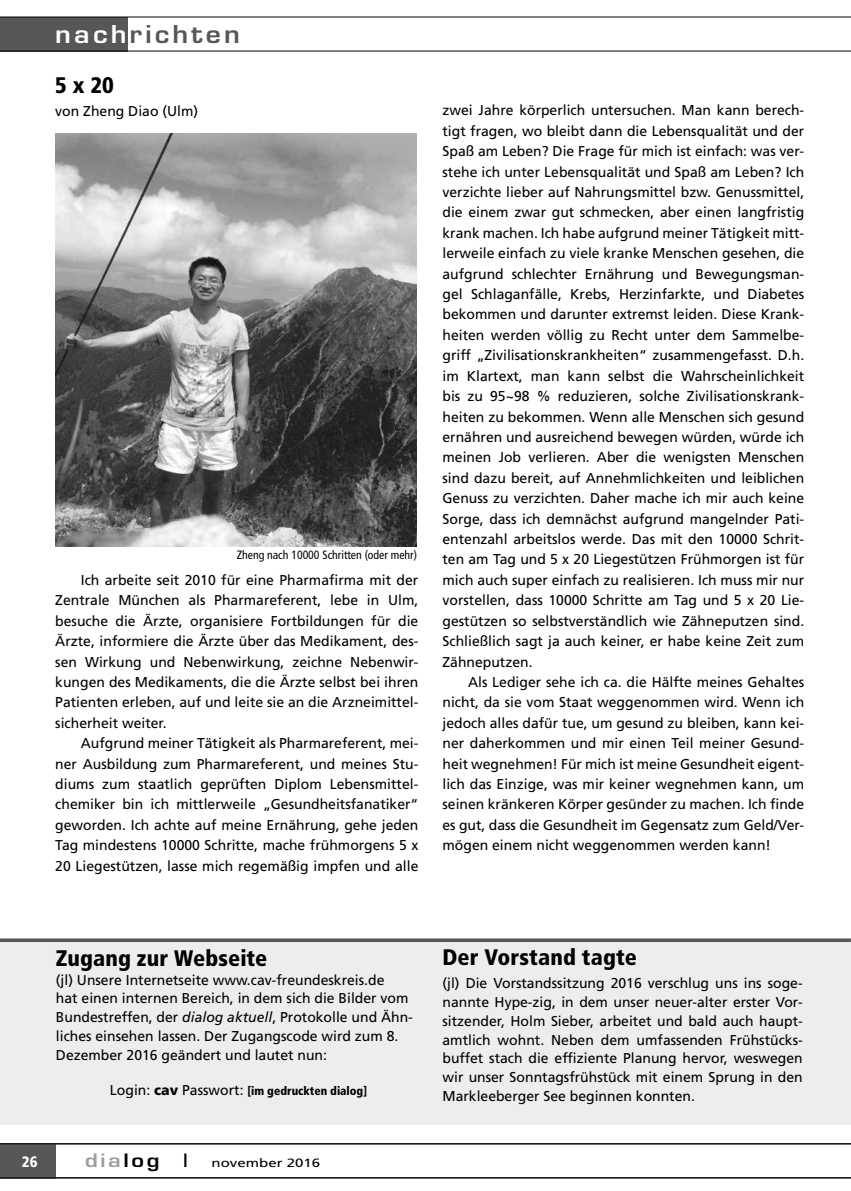
<style>
.page{position:relative;width:851px;height:1191px;background:#fff}
.page>*{position:absolute;margin:0;border:0;box-sizing:border-box;transform-origin:0 0}
.t1{font:700 24px "Euromode";letter-spacing:.12em;color:#575756;scale:1.1 1}
.t2{font:900 condensed 22.5px "Frutiger";letter-spacing:.005em;color:#000}
.t3{font:700 18px "Euromode";letter-spacing:.12em;color:#9d9d9c;scale:1.2 1}
.t4{font:700 18px "Euromode";color:#000;scale:1.2 1}
.t5{font:900 condensed 15px "Frutiger";color:#fff}
.t6{font:14.25px/20.4px "Frutiger";color:#000;text-align:justify}
.t7{font:900 condensed 12px "Frutiger";color:#000}
.t8{font:condensed 12px "Frutiger";color:#000}
.t9{font:12px "Frutiger";color:#000;scale:1.25 1}
.s1{color:#fff}
.s2{font-style:italic}
.s3{font-weight:400;font-stretch:normal;font-size:14.25px}
.s4{font-stretch:normal;font-size:14.25px}
.s5{color:#000}
</style>
<div class="page">
<div style="left:0;top:1144px;width:55px;height:34px;background:#575756"></div>
<hr style="left:0;top:1143px;width:850px;height:1px;background:#000">
<hr style="left:0;top:1177px;width:850px;height:1px;background:#000">
<div style="left:0;top:17px;width:128px;height:34px;background:#575756"></div>
<hr style="left:0;top:17px;width:850px;height:1px;background:#000">
<hr style="left:0;top:51px;width:850px;height:1px;background:#000">
<div style="left:0;top:938px;width:850px;height:5px;background:#575756"></div>
<div style="left:0;top:942px;width:850px;height:182px;background:#ededed"></div>
<img style="left:55px;top:134px;width:362px;height:412px">
<h1 class="t1" style="left:55px;top:19px;width:169px"><span class="s1">nach</span>richten</h1>
<h2 class="t2" style="left:55px;top:72px;width:60px">5 x 20</h2>
<p class="t6" style="left:55px;top:101px;width:144px">von Zheng Diao (Ulm)</p>
<p class="t8" style="left:237px;top:548px;width:182px">Zheng nach 10000 Schritten (oder mehr)</p>
<p class="t6" style="left:55px;top:570px;width:364px;text-indent:26px">Ich arbeite seit 2010 für eine Pharmafirma mit der Zentrale München als Pharmareferent, lebe in Ulm, besuche die Ärzte, organisiere Fortbildungen für die Ärzte, informiere die Ärzte über das Medikament, des&shy;sen Wirkung und Nebenwirkung, zeichne Nebenwir&shy;kungen des Medikaments, die die Ärzte selbst bei ihren Patienten erleben, auf und leite sie an die Arzneimittel&shy;sicherheit weiter.</p>
<p class="t6" style="left:55px;top:733px;width:364px;text-indent:26px">Aufgrund meiner Tätigkeit als Pharmareferent, mei&shy;ner Ausbildung zum Pharmareferent, und meines Stu&shy;diums zum staatlich geprüften Diplom Lebensmittel&shy;chemiker bin ich mittlerweile „Gesundheitsfanatiker“ geworden. Ich achte auf meine Ernährung, gehe jeden Tag mindestens 10000 Schritte, mache frühmorgens 5 x 20 Liegestützen, lasse mich regemäßig impfen und alle</p>
<p class="t6" style="left:442px;top:100px;width:363px">zwei Jahre körperlich untersuchen. Man kann berech&shy;tigt fragen, wo bleibt dann die Lebensqualität und der Spaß am Leben? Die Frage für mich ist einfach: was ver&shy;stehe ich unter Lebensqualität und Spaß am Leben? Ich verzichte lieber auf Nahrungsmittel bzw. Genussmittel, die einem zwar gut schmecken, aber einen langfristig krank machen. Ich habe aufgrund meiner Tätigkeit mitt&shy;lerweile einfach zu viele kranke Menschen gesehen, die aufgrund schlechter Ernährung und Bewegungsman&shy;gel Schlaganfälle, Krebs, Herzinfarkte, und Diabetes bekommen und darunter extremst leiden. Diese Krank&shy;heiten werden völlig zu Recht unter dem Sammelbe&shy;griff „Zivilisationskrankheiten“ zusammengefasst. D.h. im Klartext, man kann selbst die Wahrscheinlichkeit bis zu 95~98 % reduzieren, solche Zivilisationskrank&shy;heiten zu bekommen. Wenn alle Menschen sich gesund ernähren und ausreichend bewegen würden, würde ich meinen Job verlieren. Aber die wenigsten Menschen sind dazu bereit, auf Annehmlichkeiten und leiblichen Genuss zu verzichten. Daher mache ich mir auch keine Sorge, dass ich demnächst aufgrund mangelnder Pati&shy;entenzahl arbeitslos werde. Das mit den 10000 Schrit&shy;ten am Tag und 5 x 20 Liegestützen Frühmorgen ist für mich auch super einfach zu realisieren. Ich muss mir nur vorstellen, dass 10000 Schritte am Tag und 5 x 20 Lie&shy;gestützen so selbstverständlich wie Zähneputzen sind.<br>Schließlich sagt ja auch keiner, er habe keine Zeit zum Zähneputzen.</p>
<p class="t6" style="left:442px;top:672px;width:363px;text-indent:26px">Als Lediger sehe ich ca. die Hälfte meines Gehaltes nicht, da sie vom Staat weggenommen wird. Wenn ich jedoch alles dafür tue, um gesund zu bleiben, kann kei&shy;ner daherkommen und mir einen Teil meiner Gesund&shy;heit wegnehmen! Für mich ist meine Gesundheit eigent&shy;lich das Einzige, was mir keiner wegnehmen kann, um seinen kränkeren Körper gesünder zu machen. Ich finde es gut, dass die Gesundheit im Gegensatz zum Geld/Ver&shy;mögen einem nicht weggenommen werden kann!</p>
<h2 class="t2" style="left:56px;top:944px;width:213px">Zugang zur Webseite</h2>
<p class="t6" style="left:56px;top:970px;width:358px;line-height:18.8px;text-align:left">(jl) Unsere Internetseite www.cav-freundeskreis.de<br>hat einen internen Bereich, in dem sich die Bilder vom Bundestreffen, der <span class="s2">dialog aktuell</span>, Protokolle und Ähn&shy;liches einsehen lassen. Der Zugangscode wird zum 8.<br>Dezember 2016 geändert und lautet nun:</p>
<p class="t7" style="left:110px;top:1083px;width:258px"><span class="s3">Login:</span> <span class="s4">cav</span> <span class="s3">Passwort:</span> [im gedruckten dialog]</p>
<p class="t5" style="left:22px;top:1152px;width:17px">26</p>
<p class="t3" style="left:85px;top:1149px;width:64px">dia<span class="s5">log</span></p>
<p class="t4" style="left:182px;top:1149px;width:7px">|</p>
<p class="t9" style="left:212px;top:1156px;width:88px">november 2016</p>
<h2 class="t2" style="left:442px;top:944px;width:196px">Der Vorstand tagte</h2>
<p class="t6" style="left:442px;top:974px;width:362px;line-height:18.8px">(jl) Die Vorstandssitzung 2016 verschlug uns ins soge&shy;nannte Hype-zig, in dem unser neuer-alter erster Vor&shy;sitzender, Holm Sieber, arbeitet und bald auch haupt&shy;amtlich wohnt. Neben dem umfassenden Frühstücks&shy;buffet stach die effiziente Planung hervor, weswegen wir unser Sonntagsfrühstück mit einem Sprung in den Markleeberger See beginnen konnten.</p>
</div>
